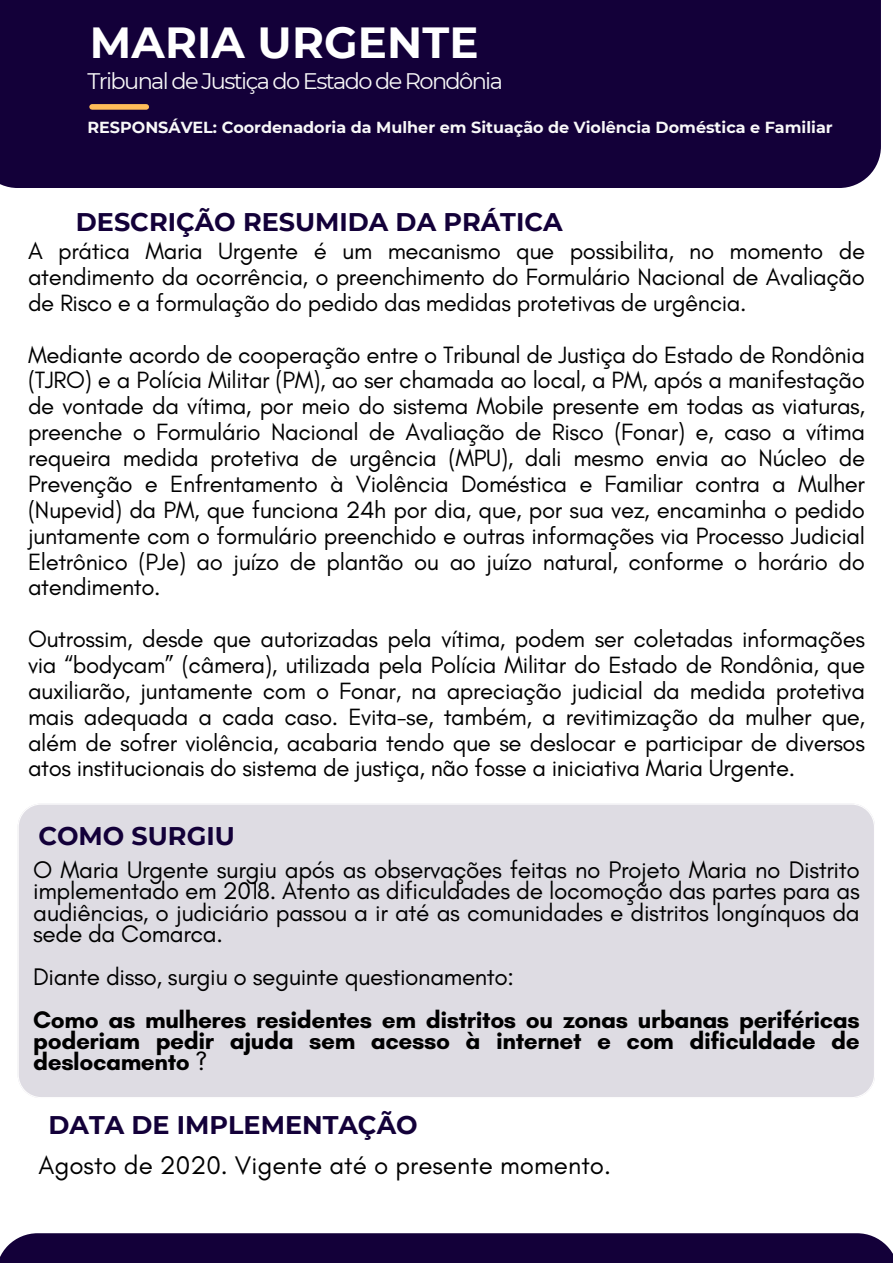
<style>
.page{position:relative;width:893px;height:1264px;background:#fff}
.page>*{position:absolute;margin:0;border:0;box-sizing:border-box;transform-origin:0 0}
.t1{font:700 43.5px "Montserrat";letter-spacing:.005em;color:#fff}
.t2{font:25.95px "Glacial Indifference";color:#000}
.t3{font:700 25.5px "Montserrat";color:#130039}
.t4{font:24.45px/21.3px "Glacial Indifference";letter-spacing:-.015em;color:#000;text-align:justify}
.t5{font:700 24.45px/21.3px "Glacial Indifference";letter-spacing:-.015em;color:#000;text-align:justify}
.t6{font:24px/25.8px "Glacial Indifference";letter-spacing:-.015em;color:#000;text-align:justify}
.t7{font:22.5px "Montserrat";letter-spacing:-.075em;color:#f8f8f8}
.t8{font:700 15.9px "Montserrat";color:#f8f8f8}
.s1{font-weight:400}
</style>
<div class="page">
<div style="left:0;top:0;width:880px;height:188px;background:#130039"></div>
<div style="left:0;top:1233px;width:892px;height:29px;background:#130039"></div>
<div style="left:18px;top:804px;width:856px;height:293px;background:#dedce3"></div>
<div style="left:92px;top:104px;width:54px;height:6px;background:#ffbd59"></div>
<p class="t1" style="left:90px;top:16px;width:390px">MARIA URGENTE</p>
<p class="t7" style="left:87px;top:67px;width:417px">Tribunal de Justiça do Estado de Rondônia</p>
<p class="t8" style="left:87px;top:117px;width:746px">RESPONSÁVEL: Coordenadoria da Mulher em Situação de Violência Doméstica e Familiar</p>
<p class="t3" style="left:76px;top:206px;width:488px">DESCRIÇÃO RESUMIDA DA PRÁTICA</p>
<p class="t6" style="left:28px;top:238px;width:838px">A prática Maria Urgente é um mecanismo que possibilita, no momento de atendimento da ocorrência, o preenchimento do Formulário Nacional de Avaliação de Risco e a formulação do pedido das medidas protetivas de urgência.</p>
<p class="t6" style="left:28px;top:341px;width:838px">Mediante acordo de cooperação entre o Tribunal de Justiça do Estado de Rondônia (TJRO) e a Polícia Militar (PM), ao ser chamada ao local, a PM, após a manifestação de vontade da vítima, por meio do sistema Mobile presente em todas as viaturas, preenche o Formulário Nacional de Avaliação de Risco (Fonar) e, caso a vítima requeira medida protetiva de urgência (MPU), dali mesmo envia ao Núcleo de Prevenção e Enfrentamento à Violência Doméstica e Familiar contra a Mulher (Nupevid) da PM, que funciona 24h por dia, que, por sua vez, encaminha o pedido juntamente com o formulário preenchido e outras informações via Processo Judicial Eletrônico (PJe) ao juízo de plantão ou ao juízo natural, conforme o horário do atendimento.</p>
<p class="t6" style="left:28px;top:626px;width:838px">Outrossim, desde que autorizadas pela vítima, podem ser coletadas informações via “bodycam” (câmera), utilizada pela Polícia Militar do Estado de Rondônia, que auxiliarão, juntamente com o Fonar, na apreciação judicial da medida protetiva mais adequada a cada caso. Evita-se, também, a revitimização da mulher que, além de sofrer violência, acabaria tendo que se deslocar e participar de diversos atos institucionais do sistema de justiça, não fosse a iniciativa Maria Urgente.</p>
<p class="t3" style="left:38px;top:819px;width:198px">COMO SURGIU</p>
<p class="t4" style="left:33px;top:858px;width:828px">O Maria Urgente surgiu após as observações feitas no Projeto Maria no Distrito implementado em 2018. Atento as dificuldades de locomoção das partes para as audiências, o judiciário passou a ir até as comunidades e distritos longínquos da sede da Comarca.</p>
<p class="t4" style="left:33px;top:965px;width:482px">Diante disso, surgiu o seguinte questionamento:</p>
<p class="t5" style="left:33px;top:1008px;width:828px">Como as mulheres residentes em distritos ou zonas urbanas periféricas poderiam pedir ajuda sem acesso à internet e com dificuldade de deslocamento <span class="s1">?</span></p>
<p class="t3" style="left:48px;top:1109px;width:371px">DATA DE IMPLEMENTAÇÃO</p>
<p class="t2" style="left:38px;top:1149px;width:574px">Agosto de 2020. Vigente até o presente momento.</p>
</div>
